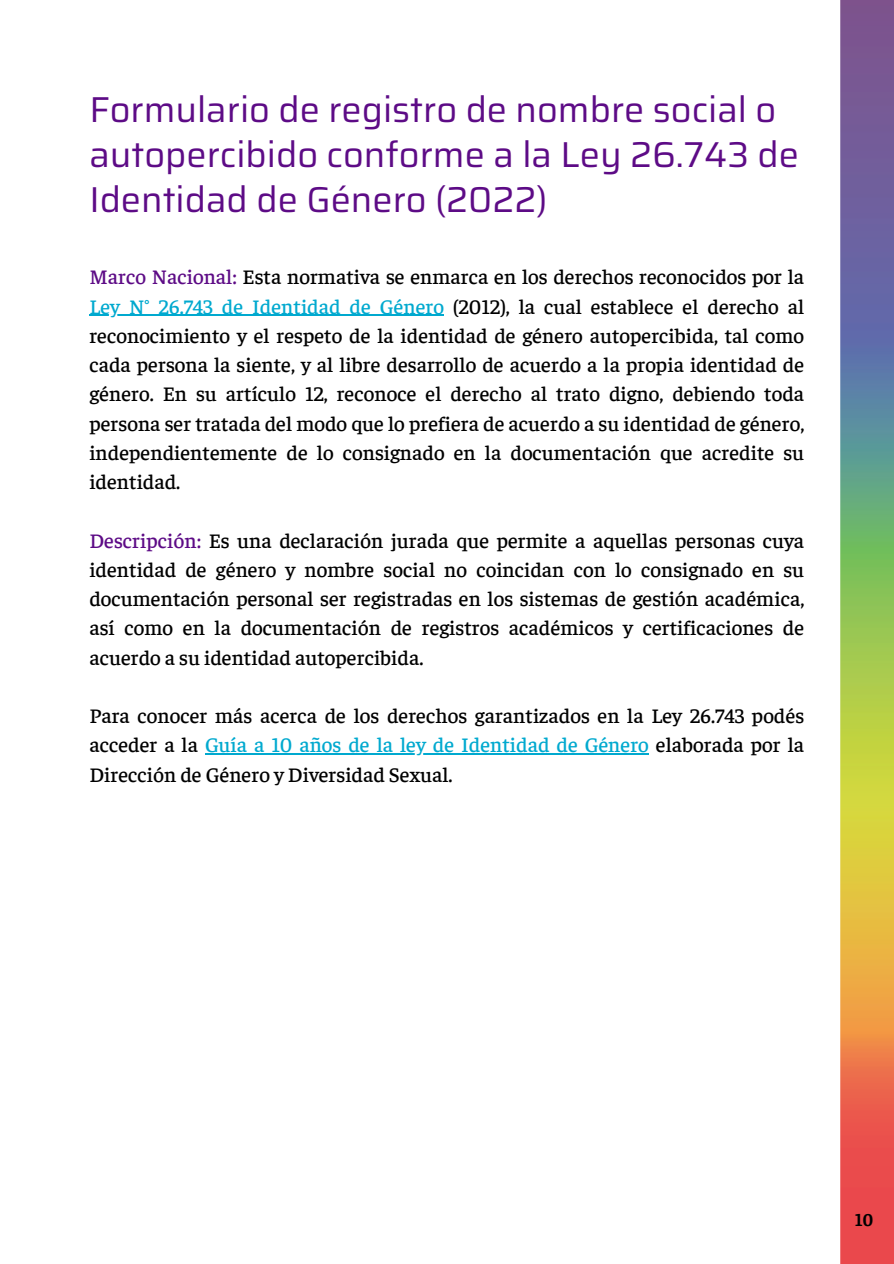
<style>
.page{position:relative;width:894px;height:1264px;background:#fff}
.page>*{position:absolute;margin:0;border:0;box-sizing:border-box;transform-origin:0 0}
.t1{font:36px/45px "Saira UNSAM";color:#5d0b86}
.t2{font:500 21px/29.2px "Faustina";color:#000;text-align:justify}
.t3{font:700 18px "Faustina";color:#000}
.s1{color:#5d0b86}
.s2{color:#00a9cf}
</style>
<div class="page">
<hr style="left:89px;top:314px;width:355px;height:2px;background:#00a9cf">
<hr style="left:205px;top:753px;width:443px;height:1px;background:#00a9cf">
<img style="left:840px;top:0;width:53px;height:1263px">
<h1 class="t1" style="left:89px;top:87px;width:711px">Formulario de registro de nombre social o autopercibido conforme a la Ley 26.743 de<br>Identidad de Género (2022)</h1>
<p class="t2" style="left:89px;top:261px;width:716px"><span class="s1">Marco Nacional:</span> Esta normativa se enmarca en los derechos reconocidos por la</p>
<p class="t2" style="left:89px;top:290px;width:716px"><span class="s2">Ley N° 26.743 de Identidad de Género</span> (2012), la cual establece el derecho al reconocimiento y el respeto de la identidad de género autopercibida, tal como cada persona la siente, y al libre desarrollo de acuerdo a la propia identidad de género. En su artículo 12, reconoce el derecho al trato digno, debiendo toda persona ser tratada del modo que lo prefiera de acuerdo a su identidad de género, independientemente de lo consignado en la documentación que acredite su identidad.</p>
<p class="t2" style="left:89px;top:524px;width:716px"><span class="s1">Descripción:</span> Es una declaración jurada que permite a aquellas personas cuya</p>
<p class="t2" style="left:89px;top:553px;width:716px">identidad de género y nombre social no coincidan con lo consignado en su documentación personal ser registradas en los sistemas de gestión académica, así como en la documentación de registros académicos y certificaciones de acuerdo a su identidad autopercibida.</p>
<p class="t2" style="left:89px;top:700px;width:716px">Para conocer más acerca de los derechos garantizados en la Ley 26.743 podés acceder a la <span class="s2">Guía a 10 años de la ley de Identidad de Género</span> elaborada por la</p>
<p class="t2" style="left:89px;top:758px;width:364px">Dirección de Género y Diversidad Sexual.</p>
<p class="t3" style="left:854px;top:1206px;width:20px">10</p>
</div>
